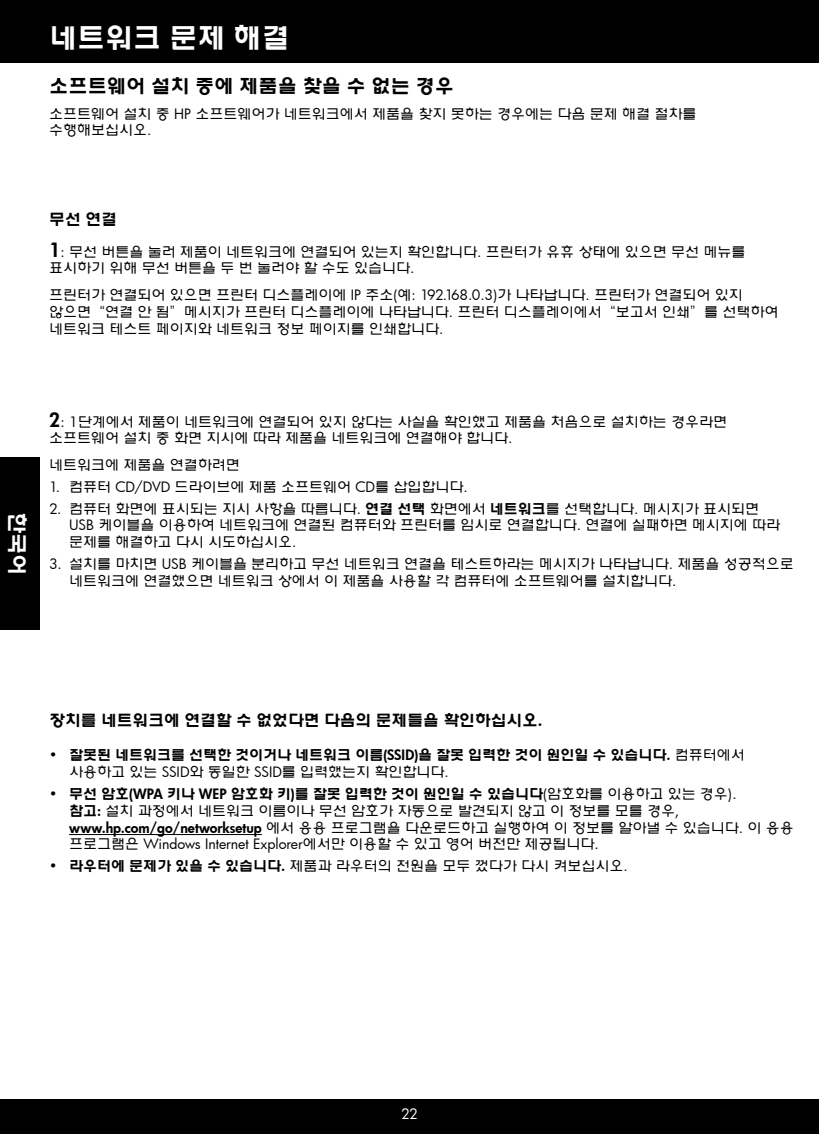
<style>
.page{position:relative;width:819px;height:1134px;background:#fff}
.page>*{position:absolute;margin:0;border:0;box-sizing:border-box;transform-origin:0 0}
.t1{font:28px "H2 wul B";color:#fff}
.t2{font:21px "H2 wul B";color:#fff}
.t3{font:19.25px "H2 wul B";color:#000}
.t4{font:15.75px "H2 wul B";color:#000}
.t5{font:14px/16.8px "H2 wul L";color:#000}
.t6{font:14px "H2 wul B";color:#000}
.t7{font:14px "Futura Bk";color:#fff}
.s1{font-family:"Futura Bk"}
.s2{font-family:"Futura Hv";font-size:19.25px}
.s3{font-family:"H2 wul B"}
.s4{font-family:"Futura Hv"}
.s5{font-family:"H2 wul L"}
</style>
<div class="page">
<div style="left:0;top:0;width:819px;height:62px;background:#000"></div>
<div style="left:0;top:1099px;width:819px;height:35px;background:#000"></div>
<hr style="left:69px;top:834px;width:193px;height:1px;background:#000">
<div style="left:0;top:458px;width:40px;height:172px;background:#000"></div>
<h1 class="t1" style="left:49px;top:24px;width:242px">네트워크 문제 해결</h1>
<h3 class="t3" style="left:49px;top:76px;width:406px">소프트웨어 설치 중에 제품을 찾을 수 없는 경우</h3>
<p class="t5" style="left:49px;top:105px;width:649px">소프트웨어 설치 중 <span class="s1">HP</span> 소프트웨어가 네트워크에서 제품을 찾지 못하는 경우에는 다음 문제 해결 절차를 수행해보십시오<span class="s1">.</span></p>
<p class="t4" style="left:49px;top:212px;width:69px">무선 연결</p>
<p class="t5" style="left:49px;top:243px;width:698px"><span class="s2">1</span><span class="s1">:</span> 무선 버튼을 눌러 제품이 네트워크에 연결되어 있는지 확인합니다<span class="s1">.</span> 프린터가 유휴 상태에 있으면 무선 메뉴를 표시하기 위해 무선 버튼을 두 번 눌러야 할 수도 있습니다<span class="s1">.</span></p>
<p class="t5" style="left:49px;top:287px;width:731px">프린터가 연결되어 있으면 프린터 디스플레이에 <span class="s1">IP</span> 주소<span class="s1">(</span>예<span class="s1">: 192.168.0.3)</span>가 나타납니다<span class="s1">.</span> 프린터가 연결되어 있지 않으면“연결 안 됨”메시지가 프린터 디스플레이에 나타납니다<span class="s1">.</span> 프린터 디스플레이에서“보고서 인쇄”를 선택하여 네트워크 테스트 페이지와 네트워크 정보 페이지를 인쇄합니다<span class="s1">.</span></p>
<h2 class="t2" style="left:27px;top:512px;width:64px;rotate:90deg">한국어</h2>
<p class="t5" style="left:49px;top:413px;width:679px"><span class="s2">2</span><span class="s1">: 1</span>단계에서 제품이 네트워크에 연결되어 있지 않다는 사실을 확인했고 제품을 처음으로 설치하는 경우라면 소프트웨어 설치 중 화면 지시에 따라 제품을 네트워크에 연결해야 합니다<span class="s1">.</span></p>
<p class="t5" style="left:49px;top:457px;width:192px">네트워크에 제품을 연결하려면</p>
<p class="t5" style="left:49px;top:478px;width:420px"><span class="s1">1.</span> 컴퓨터 <span class="s1">CD/DVD</span> 드라이브에 제품 소프트웨어 <span class="s1">CD</span>를 삽입합니다<span class="s1">.</span></p>
<p class="t5" style="left:69px;top:500px;width:713px;text-indent:-20px"><span class="s1">2.</span> 컴퓨터 화면에 표시되는 지시 사항을 따릅니다<span class="s1">.</span> <span class="s3">연결 선택</span> 화면에서 <span class="s3">네트워크</span>를 선택합니다<span class="s1">.</span> 메시지가 표시되면<br><span class="s1">USB</span> 케이블을 이용하여 네트워크에 연결된 컴퓨터와 프린터를 임시로 연결합니다<span class="s1">.</span> 연결에 실패하면 메시지에 따라 문제를 해결하고 다시 시도하십시오<span class="s1">.</span></p>
<p class="t5" style="left:69px;top:556px;width:726px;text-indent:-20px"><span class="s1">3.</span> 설치를 마치면 <span class="s1">USB</span> 케이블을 분리하고 무선 네트워크 연결을 테스트하라는 메시지가 나타납니다<span class="s1">.</span> 제품을 성공적으로 네트워크에 연결했으면 네트워크 상에서 이 제품을 사용할 각 컴퓨터에 소프트웨어를 설치합니다<span class="s1">.</span></p>
<p class="t4" style="left:49px;top:713px;width:495px">장치를 네트워크에 연결할 수 없었다면 다음의 문제들을 확인하십시오<span class="s4">.</span></p>
<p class="t6" style="left:49px;top:748px;width:697px"><span class="s1">•</span> 잘못된 네트워크를 선택한 것이거나 네트워크 이름<span class="s4">(SSID)</span>을 잘못 입력한 것이 원인일 수 있습니다<span class="s4">.</span> <span class="s5">컴퓨터에서</span></p>
<p class="t5" style="left:69px;top:764px;width:381px">사용하고 있는 <span class="s1">SSID</span>와 동일한 <span class="s1">SSID</span>를 입력했는지 확인합니다<span class="s1">.</span></p>
<p class="t6" style="left:49px;top:787px;width:689px"><span class="s1">•</span> 무선 암호<span class="s4">(WPA</span> 키나 <span class="s4">WEP</span> 암호화 키<span class="s4">)</span>를 잘못 입력한 것이 원인일 수 있습니다<span class="s1">(</span><span class="s5">암호화를 이용하고 있는 경우</span><span class="s1">).</span></p>
<p class="t5" style="left:69px;top:802px;width:726px"><span class="s3">참고</span><span class="s4">:</span> 설치 과정에서 네트워크 이름이나 무선 암호가 자동으로 발견되지 않고 이 정보를 모를 경우<span class="s1">, </span><span class="s4">www.hp.com/go/networksetup</span> 에서 응용 프로그램을 다운로드하고 실행하여 이 정보를 알아낼 수 있습니다<span class="s1">.</span> 이 응용 프로그램은 <span class="s1">Windows Internet Explorer</span>에서만 이용할 수 있고 영어 버전만 제공됩니다<span class="s1">.</span></p>
<p class="t5" style="left:49px;top:858px;width:580px"><span class="s1">•</span> <span class="s3">라우터에 문제가 있을 수 있습니다</span><span class="s4">.</span> 제품과 라우터의 전원을 모두 껐다가 다시 켜보십시오<span class="s1">.</span></p>
<p class="t7" style="left:401px;top:1104px;width:18px">22</p>
</div>
